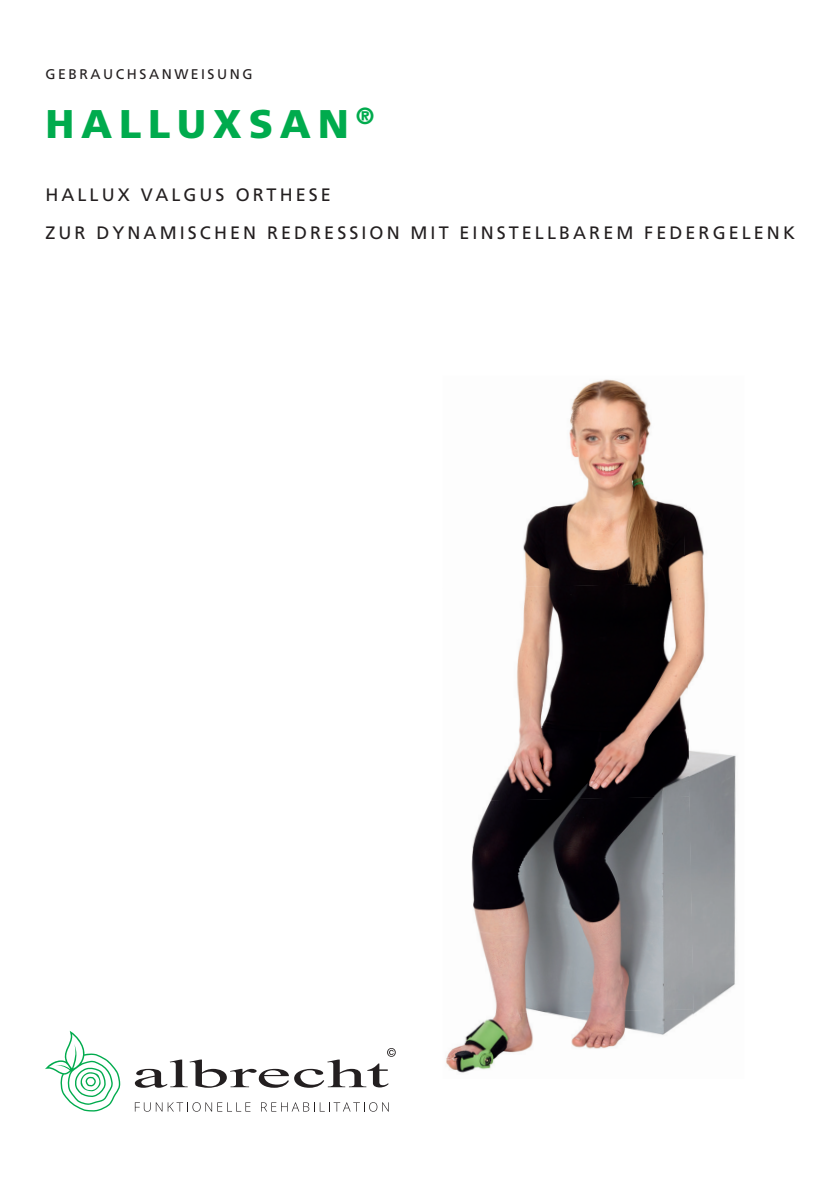
<style>
.page{position:relative;width:840px;height:1191px;background:#fff}
.page>*{position:absolute;margin:0;border:0;box-sizing:border-box;transform-origin:0 0}
.t1{font:900 40px "Frutiger LT Std";letter-spacing:.17em;color:#00ab4d}
.t2{font:18px/38.6px "Frutiger LT Std";letter-spacing:.17em;color:#231f20}
.t3{font:14px "Frutiger LT Std";letter-spacing:.18em;color:#231f20}
</style>
<div class="page">
<img style="left:523px;top:379px;width:157px;height:204px">
<img style="left:680px;top:505px;width:56px;height:509px">
<img style="left:492px;top:583px;width:197px;height:213px">
<img style="left:471px;top:796px;width:222px;height:213px">
<img style="left:446px;top:1009px;width:248px;height:64px">
<svg style="left:45px;top:1031px;width:75px;height:81px"></svg>
<svg style="left:135px;top:1102px;width:27px;height:9px"></svg>
<svg style="left:168px;top:1102px;width:82px;height:9px"></svg>
<svg style="left:261px;top:1102px;width:127px;height:9px"></svg>
<svg style="left:135px;top:1048px;width:260px;height:39px"></svg>
<p class="t3" style="left:45px;top:65px;width:208px">GEBRAUCHSANWEISUNG</p>
<h1 class="t1" style="left:45px;top:100px;width:330px">HALLUXSAN <sup>®</sup></h1>
<p class="t2" style="left:45px;top:175px;width:750px">HALLUX VALGUS ORTHESE<br>ZUR DYNAMISCHEN REDRESSION MIT EINSTELLBAREM FEDERGELENK</p>
</div>
